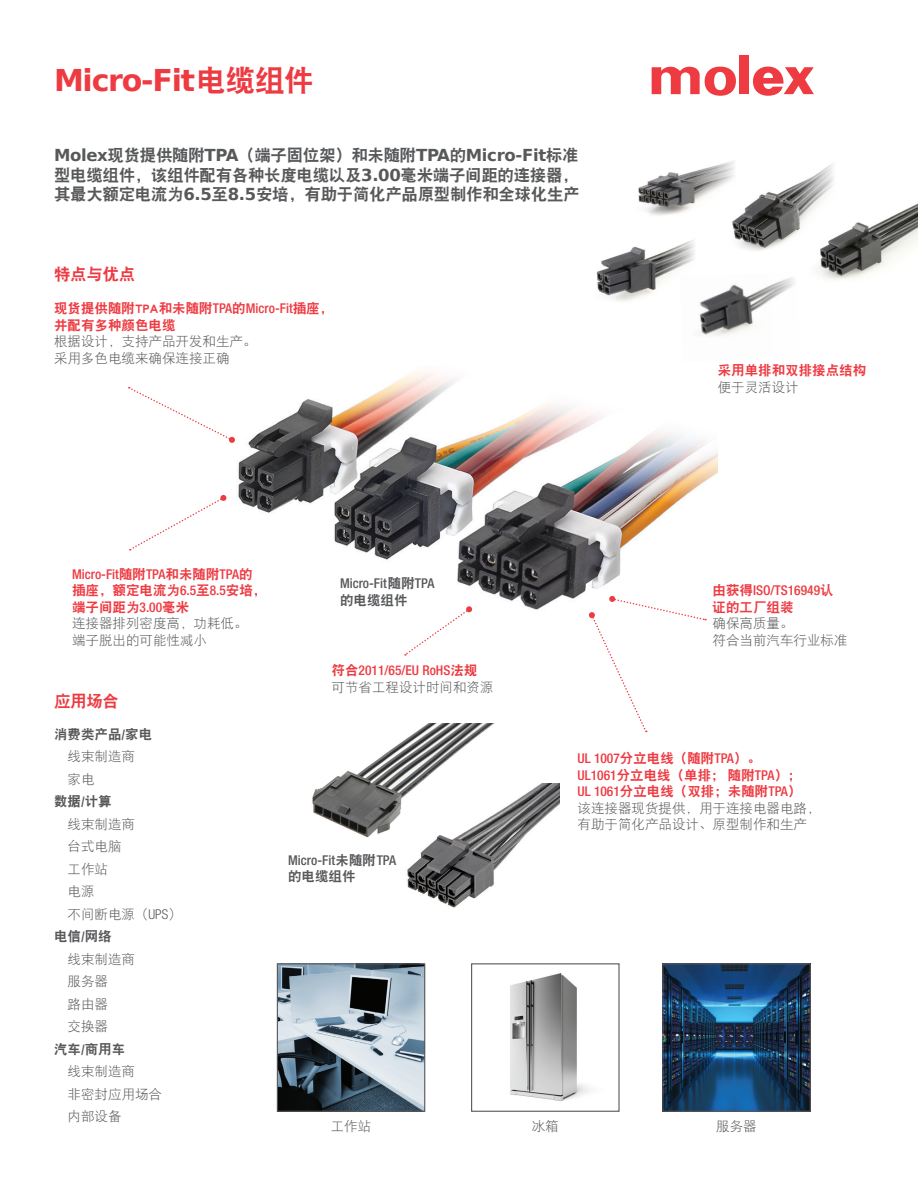
<style>
.page{position:relative;width:918px;height:1188px;background:#fff}
.page>*{position:absolute;margin:0;border:0;box-sizing:border-box;transform-origin:0 0}
.t1{font:700 30px "Bitstream Vera Sans";letter-spacing:-.04em;color:#ee3a41}
.t2{font:16.5px/19.5px "DFP Hei W9 GB EUC H";letter-spacing:-.02em;color:#57585a}
.t3{font:700 16.5px "Bitstream Vera Sans";letter-spacing:-.02em;color:#57585a}
.t4{font:16.5px "DFP Hei W9 GB EUC H";letter-spacing:-.02em;color:#ee3a41}
.t5{font:13.5px/22.5px "DFP Hei W3";color:#57585a}
.t6{font:13.5px/16.5px "DFP Hei W9 GB EUC H";color:#ee3a41}
.t7{font:500 condensed 13.5px "Helvetica Neue LT Std";color:#ee3a41}
.t8{font:13.5px "DFP Hei W9 GB EUC H";color:#57585a}
.t9{font:500 condensed 13.5px "Helvetica Neue LT Std";color:#57585a}
.s1{font-family:"DFP Hei W9 GB EUC H";font-weight:400}
.s2{font-family:"Bitstream Vera Sans";font-weight:700}
.s3{font-family:"Helvetica Neue LT Std";font-weight:500;font-stretch:condensed}
.s4{font-family:"DFP Hei W9 GB EUC H";font-weight:400;font-stretch:normal}
.s5{font-family:"Helvetica Neue LT Std";font-weight:300;font-stretch:condensed}
</style>
<div class="page">
<img style="left:279px;top:965px;width:144px;height:145px">
<div style="left:277px;top:963px;width:148px;height:149px;border:1px solid #57585a"></div>
<img style="left:510px;top:973px;width:80px;height:128px">
<div style="left:471px;top:963px;width:149px;height:149px;border:1px solid #57585a"></div>
<img style="left:664px;top:965px;width:145px;height:145px">
<div style="left:662px;top:963px;width:149px;height:149px;border:1px solid #57585a"></div>
<div style="left:739px;top:56px;width:10px;height:38px;background:#ee3a41"></div>
<svg style="left:652px;top:66px;width:84px;height:30px"></svg>
<svg style="left:753px;top:67px;width:60px;height:29px"></svg>
<img style="left:223px;top:370px;width:494px;height:251px">
<svg style="left:128px;top:386px;width:107px;height:57px"></svg>
<svg style="left:129px;top:495px;width:97px;height:56px"></svg>
<svg style="left:404px;top:606px;width:68px;height:50px"></svg>
<svg style="left:589px;top:596px;width:117px;height:136px"></svg>
<img style="left:638px;top:165px;width:81px;height:50px">
<img style="left:719px;top:161px;width:115px;height:90px">
<img style="left:803px;top:187px;width:115px;height:92px">
<img style="left:596px;top:240px;width:99px;height:62px">
<img style="left:680px;top:272px;width:114px;height:65px">
<img style="left:407px;top:783px;width:153px;height:125px">
<img style="left:312px;top:723px;width:186px;height:128px">
<h1 class="t1" style="left:54px;top:63px;width:261px">Micro-Fit<span class="s1">电缆组件</span></h1>
<p class="t3" style="left:54px;top:146px;width:526px">Molex<span class="s1">现货提供随附</span>TPA<span class="s1">（端子固位架）和未随附</span>TPA<span class="s1">的</span>Micro-Fit<span class="s1">标准</span></p>
<p class="t2" style="left:54px;top:165px;width:527px">型电缆组件，该组件配有各种长度电缆以及<span class="s2">3.00</span>毫米端子间距的连接器，其最大额定电流为<span class="s2">6.5</span>至<span class="s2">8.5</span>安培，有助于简化产品原型制作和全球化生产</p>
<p class="t4" style="left:54px;top:266px;width:83px">特点与优点</p>
<p class="t6" style="left:54px;top:300px;width:281px">现货提供随附TPA和未随附<span class="s3">TPA</span>的<span class="s3">Micro-Fit</span>插座，并配有多种颜色电缆</p>
<p class="t5" style="left:54px;top:333px;width:204px;line-height:16.5px">根据设计，支持产品开发和生产。采用多色电缆来确保连接正确</p>
<p class="t7" style="left:72px;top:566px;width:182px">Micro-Fit<span class="s4">随附</span>TPA<span class="s4">和未随附</span>TPA<span class="s4">的</span></p>
<p class="t6" style="left:72px;top:582px;width:196px">插座，额定电流为<span class="s3">6.5</span>至<span class="s3">8.5</span>安培，端子间距为<span class="s3">3.00</span>毫米</p>
<p class="t5" style="left:72px;top:615px;width:177px;line-height:16.5px">连接器排列密度高，功耗低。端子脱出的可能性减小</p>
<p class="t9" style="left:340px;top:576px;width:96px">Micro-Fit<span class="s4">随附</span>TPA</p>
<p class="t8" style="left:340px;top:593px;width:69px">的电缆组件</p>
<p class="t4" style="left:54px;top:692px;width:67px">应用场合</p>
<p class="t7" style="left:332px;top:662px;width:147px"><span class="s4">符合</span>2011/65/EU RoHS<span class="s4">法规</span></p>
<p class="t5" style="left:332px;top:676px;width:164px">可节省工程设计时间和资源</p>
<p class="t6" style="left:718px;top:362px;width:150px">采用单排和双排接点结构</p>
<p class="t5" style="left:718px;top:376px;width:82px">便于灵活设计</p>
<p class="t7" style="left:713px;top:582px;width:123px"><span class="s4">由获得</span>ISO/TS16949<span class="s4">认</span></p>
<p class="t6" style="left:713px;top:598px;width:83px">证的工厂组装</p>
<p class="t5" style="left:713px;top:615px;width:137px;line-height:16.5px">确保高质量。<br>符合当前汽车行业标准</p>
<p class="t8" style="left:54px;top:727px;width:100px">消费类产品/家电</p>
<p class="t5" style="left:68px;top:745px;width:69px">线束制造商家电</p>
<p class="t8" style="left:54px;top:795px;width:59px">数据/计算</p>
<p class="t5" style="left:68px;top:813px;width:116px">线束制造商<br>台式电脑<br>工作站<br>电源<br>不间断电源（<span class="s5">UPS</span>）</p>
<p class="t8" style="left:54px;top:930px;width:59px">电信/网络</p>
<p class="t5" style="left:68px;top:948px;width:69px">线束制造商服务器<br>路由器<br>交换器</p>
<p class="t8" style="left:54px;top:1042px;width:73px">汽车/商用车</p>
<p class="t5" style="left:68px;top:1060px;width:96px">线束制造商<br>非密封应用场合内部设备</p>
<p class="t9" style="left:288px;top:852px;width:110px">Micro-Fit<span class="s4">未随附</span>TPA</p>
<p class="t8" style="left:288px;top:870px;width:69px">的电缆组件</p>
<p class="t7" style="left:578px;top:751px;width:185px">UL 1007<span class="s4">分立电线（随附</span>TPA<span class="s4">）。</span></p>
<p class="t6" style="left:578px;top:767px;width:225px"><span class="s3">UL1061</span>分立电线（单排；随附<span class="s3">TPA</span>）；<br><span class="s3">UL 1061</span>分立电线（双排；未随附<span class="s3">TPA</span>）</p>
<p class="t5" style="left:578px;top:800px;width:245px;line-height:16.5px">该连接器现货提供，用于连接电器电路，有助于简化产品设计、原型制作和生产</p>
<p class="t5" style="left:331px;top:1115px;width:42px">工作站</p>
<p class="t5" style="left:532px;top:1115px;width:28px">冰箱</p>
<p class="t5" style="left:716px;top:1115px;width:42px">服务器</p>
</div>
